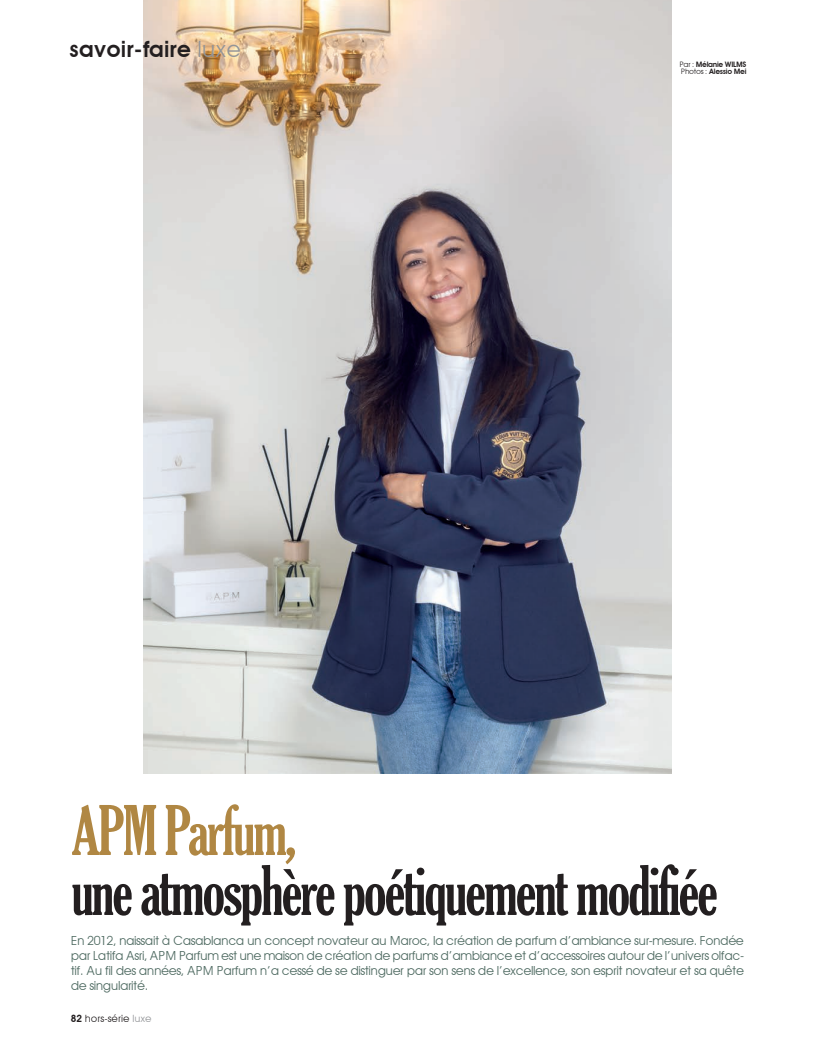
<style>
.page{position:relative;width:815px;height:1063px;background:#fff}
.page>*{position:absolute;margin:0;border:0;box-sizing:border-box;transform-origin:0 0}
.t1{font:extra-condensed 65.88px "Gloucester";letter-spacing:-.03em;color:#231f20}
.t2{font:extra-condensed 65.88px "Gloucester";letter-spacing:-.03em;color:#b08743}
.t3{font:600 22.5px "Avant Garde";color:#231f20}
.t4{font:12.5px/15px "Avant Garde";letter-spacing:-.04em;color:#4d6960;text-align:justify}
.t5{font:10px "Avant Garde";color:#231f20}
.t6{font:600 7.5px/7.5px "Avant Garde";letter-spacing:-.04em;color:#231f20}
.s1{font-weight:400;color:#939598}
.s2{font-weight:400}
.s3{font-weight:600}
.s4{color:#939598}
</style>
<div class="page">
<img style="left:144px;top:0;width:527px;height:773px">
<h2 class="t3" style="left:69px;top:35px;width:173px">savoir-faire <span class="s1">luxe</span></h2>
<p class="t6" style="left:679px;top:60px;width:68px"><span class="s2">Par :</span> Mélanie WILMS<br><span class="s2">Photos :</span> Alessio Mei</p>
<h1 class="t2" style="left:71px;top:793px;width:226px">APM Parfum,</h1>
<h1 class="t1" style="left:71px;top:853px;width:648px">une atmosphère poétiquement modifiée</h1>
<p class="t4" style="left:71px;top:933px;width:675px">En 2012, naissait à Casablanca un concept novateur au Maroc, la création de parfum d’ambiance sur-mesure. Fondée par Latifa Asri, APM Parfum est une maison de création de parfums d’ambiance et d’accessoires autour de l’univers olfac&shy;tif. Au fil des années, APM Parfum n’a cessé de se distinguer par son sens de l’excellence, son esprit novateur et sa quête de singularité.</p>
<p class="t5" style="left:71px;top:1013px;width:82px"><span class="s3">82</span> hors-série <span class="s4">luxe</span></p>
</div>
